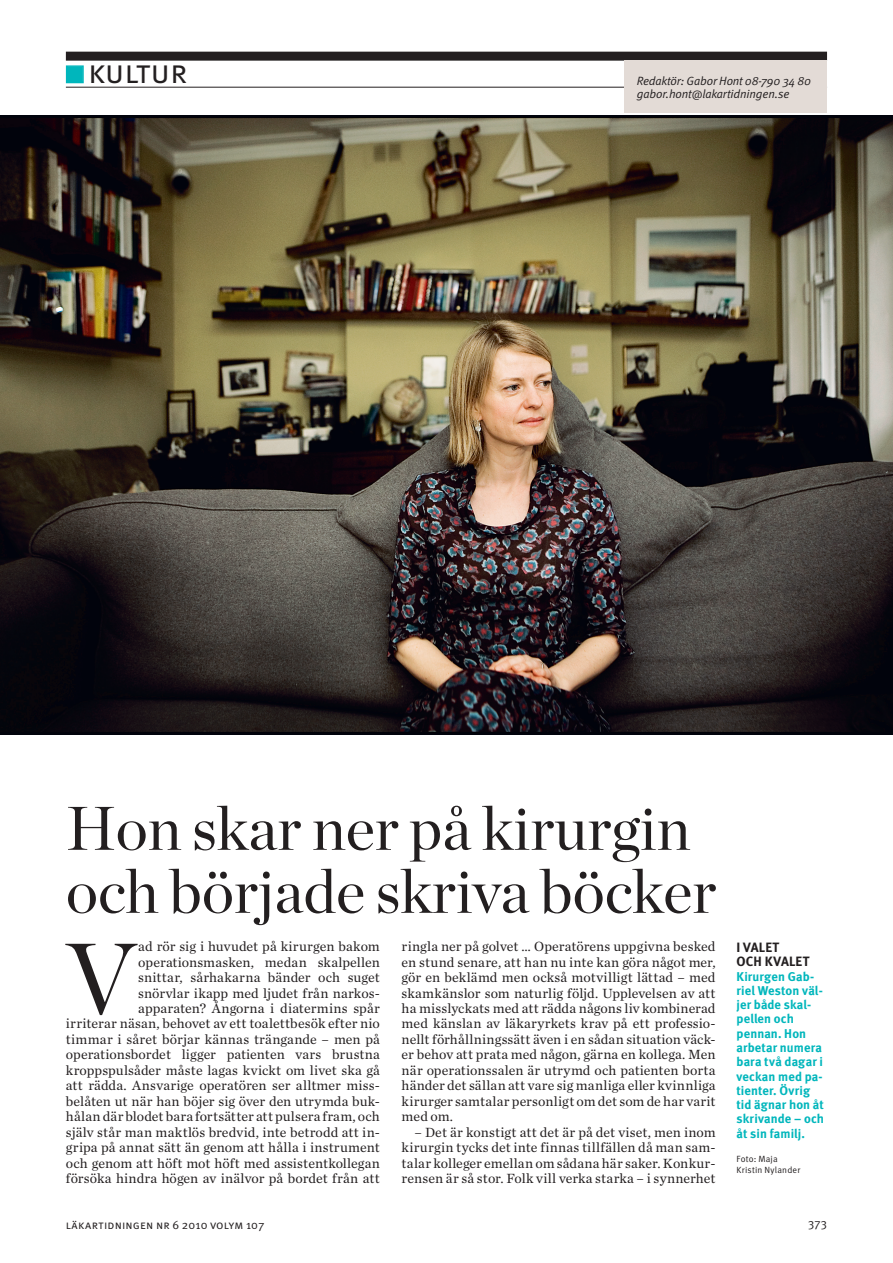
<style>
.page{position:relative;width:893px;height:1263px;background:#fff}
.page>*{position:absolute;margin:0;border:0;box-sizing:border-box;transform-origin:0 0}
.Br_Anf5{font:99.3px "Chronicle LT Display";color:#231f20}
.Rub_Chr{font:61.5px/63px "Chronicle LT Display";color:#231f20}
.Vinj_Zapf-fyrkant{font:33px "Meta LT Normal Small Caps";color:#231f20}
.Br_Anf5-2{font:13.95px/15.5px "Chronicle LT Text";letter-spacing:.01em;color:#231f20;text-align:justify}
.Br_indrag{font:13.95px/15.5px "Chronicle LT Text";letter-spacing:.005em;color:#231f20;text-align:justify}
.Bildtxt_KLT{font:13.5px "Meta LT Bold";letter-spacing:.015em;color:#231f20}
.Bildtxt_KLT-2{font:12.75px/14.2px "Meta LT Bold";letter-spacing:.01em;color:#00b6bc}
.LäsMer_vinj_txt{font:italic 12px "Meta LT Normal";letter-spacing:-.01em;color:#231f20}
.Pagina_kolumntitel{font:12px "Meta LT Normal Small Caps";letter-spacing:.015em;color:#231f20}
.Pagina{font:12px "Meta LT Normal Utilities";color:#231f20}
.Foto_byline{font:9px/10.5px "Meta LT Normal";letter-spacing:.025em;color:#231f20}
.s1{color:#00b6bc}
</style>
<div class="page">
<img style="left:0;top:115px;width:893px;height:620px">
<div style="left:66px;top:52px;width:761px;height:9px;background:#231f20"></div>
<hr style="left:66px;top:87px;width:761px;height:1px;background:#231f20">
<div style="left:66px;top:65px;width:18px;height:18px;border:2px solid #00b6bc"></div>
<div style="left:624px;top:61px;width:203px;height:52px;background:#e3dbd6"></div>
<p class="Vinj_Zapf-fyrkant" style="left:66px;top:53px;width:123px"><span class="s1">■</span> kultur</p>
<p class="LäsMer_vinj_txt" style="left:637px;top:74px;width:176px">Redaktör: Gabor Hont 08-790 34 80</p>
<p class="LäsMer_vinj_txt" style="left:637px;top:87px;width:154px">gabor.hont@lakartidningen.se</p>
<p class="Rub_Chr" style="left:66px;top:796px;width:652px">Hon skar ner på kirurgin och började skriva böcker</p>
<p class="Br_Anf5-2" style="left:402px;top:939px;width:316px">ringla ner på golvet … Operatörens uppgivna besked en stund senare, att han nu inte kan göra något mer, gör en beklämd men också motvilligt lättad – med skamkänslor som naturlig följd. Upplevelsen av att ha misslyckats med att rädda någons liv kombinerad med känslan av läkaryrkets krav på ett professio&shy;nellt förhållningssätt även i en sådan situation väck&shy;er behov att prata med någon, gärna en kollega. Men när operationssalen är utrymd och patienten borta händer det sällan att vare sig manliga eller kvinnliga kirurger samtalar personligt om det som de har varit med om.</p>
<p class="Br_indrag" style="left:402px;top:1124px;width:316px;text-indent:13px">– Det är konstigt att det är på det viset, men inom kirurgin tycks det inte finnas tillfällen då man sam&shy;talar kolleger emellan om sådana här saker. Konkur&shy;rensen är så stor. Folk vill verka starka – i synnerhet</p>
<p class="Br_Anf5-2" style="left:66px;top:939px;width:316px;text-align:right">ad rör sig i huvudet på kirurgen bakom operationsmasken, medan skalpellen<br>snittar, sårhakarna bänder och suget<br>snörvlar ikapp med ljudet från narkos-<br>apparaten? Ångorna i diatermins spår<br>irriterar näsan, behovet av ett toalettbesök efter nio timmar i såret börjar kännas trängande – men på operationsbordet ligger patienten vars brustna kroppspulsåder måste lagas kvickt om livet ska gå att rädda. Ansvarige operatören ser alltmer miss&shy;belåten ut när han böjer sig över den utrymda buk&shy;hålan där blodet bara fortsätter att pulsera fram, och själv står man maktlös bredvid, inte betrodd att in&shy;gripa på annat sätt än genom att hålla i instrument och genom att höft mot höft med assistentkollegan försöka hindra högen av inälvor på bordet från att</p>
<p class="Br_Anf5" style="left:66px;top:916px;width:71px">V</p>
<p class="Bildtxt_KLT" style="left:736px;top:939px;width:44px">I VALET</p>
<p class="Bildtxt_KLT" style="left:736px;top:954px;width:74px">OCH KVALET</p>
<p class="Bildtxt_KLT-2" style="left:736px;top:969px;width:89px">Kirurgen Gab&shy;riel Weston väl&shy;jer både skal&shy;pellen och pennan. Hon arbetar numera bara två dagar i veckan med pa&shy;tienter. Övrig tid ägnar hon åt skrivande – och åt sin familj.</p>
<p class="Foto_byline" style="left:736px;top:1154px;width:65px">Foto: Maja<br>Kristin Nylander</p>
<p class="Pagina_kolumntitel" style="left:66px;top:1218px;width:200px">läkartidningen nr 6 2010 volym 107</p>
<p class="Pagina" style="left:808px;top:1218px;width:20px">373</p>
</div>
